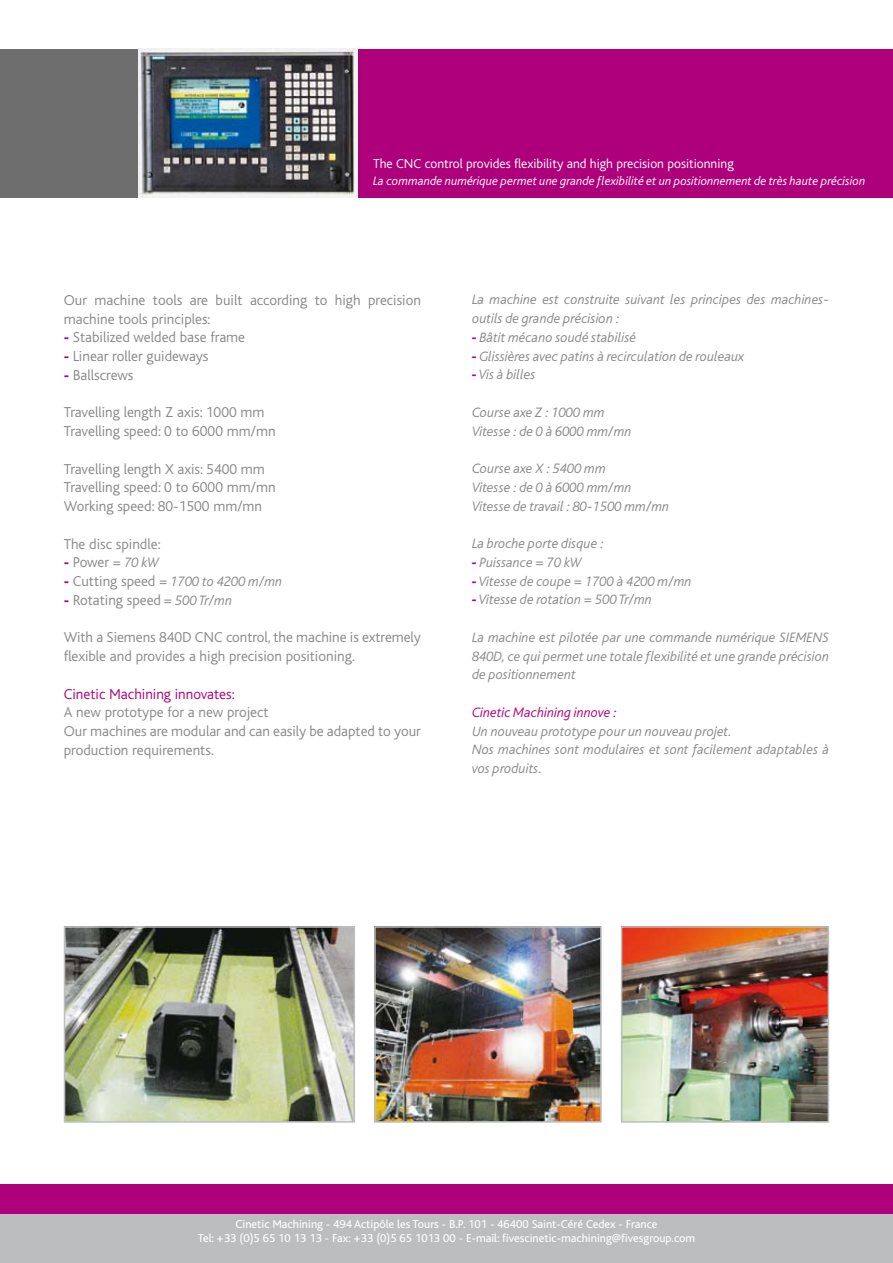
<style>
.page{position:relative;width:893px;height:1263px;background:#fff}
.page>*{position:absolute;margin:0;border:0;box-sizing:border-box;transform-origin:0 0}
.t1{font:300 15px/18.8px "Bliss";color:#87888a}
.t2{font:300 15px "Bliss";color:#af007c}
.t3{font:italic 300 14.25px/18.8px "Bliss";color:#87888a}
.t4{font:italic 300 14.25px "Bliss";color:#af007c}
.t5{font:300 13.5px "Bliss";color:#fff}
.t6{font:italic 300 12.75px "Bliss";color:#fff}
.t7{font:12px/13.5px "Bliss";color:#fff;text-align:center}
.s1{font-weight:800;color:#af007c}
.s2{font-style:italic;font-size:14.25px}
.s3{font-weight:800;font-style:normal;font-size:15px;color:#af007c}
.s4{font-style:normal;font-size:15px}
</style>
<div class="page">
<div style="left:0;top:49px;width:138px;height:149px;background:#6e6e6f"></div>
<div style="left:357px;top:49px;width:536px;height:149px;background:#af007c"></div>
<img style="left:138px;top:49px;width:219px;height:149px">
<div style="left:0;top:1214px;width:893px;height:49px;background:#bcbdbf"></div>
<div style="left:0;top:1184px;width:893px;height:30px;background:#af007c"></div>
<img style="left:67px;top:929px;width:285px;height:191px">
<div style="left:64px;top:926px;width:291px;height:197px;border:2px solid #bcbdbf"></div>
<img style="left:377px;top:929px;width:222px;height:191px">
<div style="left:374px;top:926px;width:228px;height:197px;border:2px solid #bcbdbf"></div>
<img style="left:624px;top:929px;width:202px;height:191px">
<div style="left:621px;top:926px;width:208px;height:197px;border:2px solid #bcbdbf"></div>
<p class="t5" style="left:373px;top:156px;width:362px">The CNC control provides flexibility and high precision positionning</p>
<p class="t6" style="left:373px;top:174px;width:494px">La commande numérique permet une grande flexibilité et un positionnement de très haute précision</p>
<p class="t1" style="left:64px;top:291px;width:359px">Our machine tools are built according to high precision machine tools principles:</p>
<p class="t1" style="left:64px;top:328px;width:183px"><span class="s1">-</span> Stabilized welded base frame</p>
<p class="t1" style="left:64px;top:347px;width:146px"><span class="s1">-</span> Linear roller guideways</p>
<p class="t1" style="left:64px;top:366px;width:71px"><span class="s1">-</span> Ballscrews</p>
<p class="t1" style="left:64px;top:403px;width:213px">Travelling length Z axis: 1000 mm<br>Travelling speed: 0 to 6000 mm/mn</p>
<p class="t1" style="left:64px;top:460px;width:213px">Travelling length X axis: 5400 mm<br>Travelling speed: 0 to 6000 mm/mn<br>Working speed: 80-1500 mm/mn</p>
<p class="t1" style="left:64px;top:535px;width:98px">The disc spindle:</p>
<p class="t1" style="left:64px;top:553px;width:96px"><span class="s1">-</span> Power <span class="s2">= 70 kW</span></p>
<p class="t3" style="left:64px;top:572px;width:220px"><span class="s3">-</span> <span class="s4">Cutting speed</span> = 1700 to 4200 m/mn</p>
<p class="t1" style="left:64px;top:591px;width:170px"><span class="s1">-</span> Rotating speed <span class="s2">= 500 Tr/mn</span></p>
<p class="t1" style="left:64px;top:628px;width:359px">With a Siemens 840D CNC control, the machine is extremely flexible and provides a high precision positioning.</p>
<p class="t2" style="left:64px;top:686px;width:172px">Cinetic Machining innovates:</p>
<p class="t1" style="left:64px;top:703px;width:359px">A new prototype for a new project<br>Our machines are modular and can easily be adapted to your production requirements.</p>
<p class="t3" style="left:472px;top:291px;width:359px">La machine est construite suivant les principes des machines&shy;outils de grande précision :</p>
<p class="t3" style="left:472px;top:328px;width:165px"><span class="s1">-</span> Bâtit mécano soudé stabilisé</p>
<p class="t3" style="left:472px;top:347px;width:274px"><span class="s1">-</span> Glissières avec patins à recirculation de rouleaux</p>
<p class="t3" style="left:472px;top:366px;width:65px"><span class="s1">-</span> Vis à billes</p>
<p class="t3" style="left:472px;top:403px;width:161px">Course axe Z : 1000 mm<br>Vitesse : de 0 à 6000 mm/mn</p>
<p class="t3" style="left:472px;top:459px;width:199px">Course axe X : 5400 mm<br>Vitesse : de 0 à 6000 mm/mn<br>Vitesse de travail : 80-1500 mm/mn</p>
<p class="t3" style="left:472px;top:534px;width:133px">La broche porte disque :</p>
<p class="t3" style="left:472px;top:553px;width:111px"><span class="s1">-</span> Puissance = 70 kW</p>
<p class="t3" style="left:472px;top:572px;width:221px"><span class="s1">-</span> Vitesse de coupe = 1700 à 4200 m/mn</p>
<p class="t3" style="left:472px;top:591px;width:181px"><span class="s1">-</span> Vitesse de rotation = 500 Tr/mn</p>
<p class="t3" style="left:472px;top:628px;width:359px;text-align:justify">La machine est pilotée par une commande numérique SIEMENS 840D, ce qui permet une totale flexibilité et une grande précision de positionnement</p>
<p class="t4" style="left:472px;top:705px;width:146px">Cinetic Machining innove :</p>
<p class="t3" style="left:472px;top:722px;width:359px">Un nouveau prototype pour un nouveau projet.<br>Nos machines sont modulaires et sont facilement adaptables à vos produits.</p>
<p class="t7" style="left:198px;top:1218px;width:499px">Cinetic Machining - 494 Actipôle les Tours - B.P. 101 - 46400 Saint-Céré Cedex - France<br>Tel: +33 (0)5 65 10 13 13 - Fax: +33 (0)5 65 1013 00 - E-mail: fivescinetic-machining@fivesgroup.com</p>
</div>
